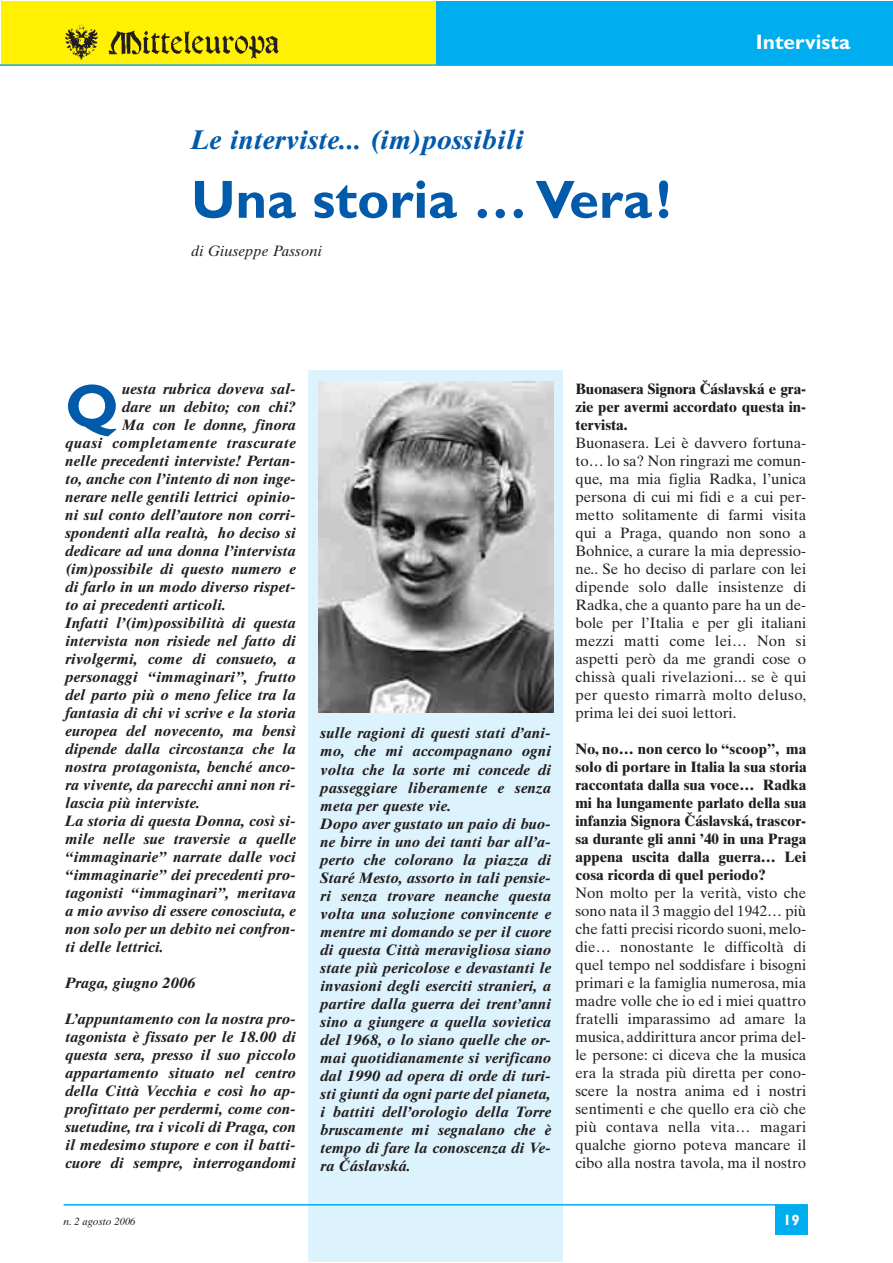
<style>
.page{position:relative;width:893px;height:1263px;background:#fff}
.page>*{position:absolute;margin:0;border:0;box-sizing:border-box;transform-origin:0 0}
.t1{font:700 61.2px "Gill Sans";color:#015aaa}
.t2{font:700 54px "Gill Sans";color:#015aaa}
.t3{font:italic 700 27px "Times Ten";color:#015aaa}
.t4{font:700 21px "Gill Sans";color:#fff}
.t5{font:italic 700 15px/18px "Times Ten";color:#231f20;text-align:justify}
.t6{font:15px/18px "Times Ten";color:#231f20;text-align:justify}
.t7{font:700 15px/18px "Times Ten";color:#231f20;text-align:justify}
.t8{font:italic 700 15px "Times Ten";letter-spacing:.03em;color:#231f20}
.t9{font:italic 15px "Times Ten";color:#231f20}
.t10{font:700 15px "Gill Sans";color:#fff}
.t11{font:italic 10.5px "Times Ten";color:#231f20}
.s1{font-family:"Times Ten East A"}
</style>
<div class="page">
<div style="left:308px;top:370px;width:255px;height:892px;background:#dcf2fc"></div>
<div style="left:436px;top:1px;width:457px;height:64px;background:#00aeef"></div>
<hr style="left:64px;top:1204px;width:744px;height:1px;background:#00aeef">
<div style="left:775px;top:1205px;width:33px;height:29px;background:#00aeef"></div>
<div style="left:1px;top:1px;width:435px;height:64px;background:#fff101"></div>
<img style="left:108px;top:30px;width:171px;height:29px">
<img style="left:65px;top:24px;width:33px;height:36px">
<hr style="left:1px;top:64px;width:892px;height:2px;background:#00aeef">
<img style="left:319px;top:382px;width:235px;height:330px">
<h3 class="t3" style="left:191px;top:129px;width:334px">Le interviste... (im)possibili</h3>
<h2 class="t2" style="left:191px;top:181px;width:481px">Una storia … Vera!</h2>
<p class="t9" style="left:191px;top:245px;width:132px">di Giuseppe Passoni</p>
<h3 class="t4" style="left:756px;top:34px;width:96px">Intervista</h3>
<h1 class="t1" style="left:65px;top:385px;width:55px">Q</h1>
<p class="t5" style="left:122px;top:381px;width:176px">uesta rubrica doveva sal-</p>
<p class="t5" style="left:122px;top:399px;width:176px">dare un debito; con chi?</p>
<p class="t5" style="left:122px;top:417px;width:176px">Ma con le donne, finora</p>
<p class="t8" style="left:65px;top:437px;width:232px">quasi completamente trascurate</p>
<p class="t5" style="left:65px;top:453px;width:232px">nelle precedenti interviste! Pertan-</p>
<p class="t5" style="left:65px;top:471px;width:232px">to, anche con l’intento di non inge-</p>
<p class="t5" style="left:65px;top:489px;width:232px">nerare nelle gentili lettrici opinio-</p>
<p class="t5" style="left:65px;top:507px;width:232px">ni sul conto dell’autore non corri-</p>
<p class="t5" style="left:65px;top:525px;width:232px">spondenti alla realtà, ho deciso si</p>
<p class="t5" style="left:65px;top:543px;width:232px">dedicare ad una donna l’intervista</p>
<p class="t5" style="left:65px;top:561px;width:232px">(im)possibile di questo numero e</p>
<p class="t5" style="left:65px;top:579px;width:232px">di farlo in un modo diverso rispet-</p>
<p class="t5" style="left:65px;top:597px;width:163px">to ai precedenti articoli.</p>
<p class="t5" style="left:65px;top:615px;width:232px">Infatti l’(im)possibilità di questa</p>
<p class="t5" style="left:65px;top:633px;width:232px">intervista non risiede nel fatto di</p>
<p class="t5" style="left:65px;top:651px;width:232px">rivolgermi, come di consueto, a</p>
<p class="t5" style="left:65px;top:669px;width:232px">personaggi “immaginari”, frutto</p>
<p class="t5" style="left:65px;top:687px;width:232px">del parto più o meno felice tra la</p>
<p class="t5" style="left:65px;top:705px;width:232px">fantasia di chi vi scrive e la storia</p>
<p class="t5" style="left:65px;top:723px;width:232px">europea del novecento, ma bensì</p>
<p class="t5" style="left:65px;top:741px;width:232px">dipende dalla circostanza che la</p>
<p class="t5" style="left:65px;top:759px;width:232px">nostra protagonista, benché anco-</p>
<p class="t5" style="left:65px;top:777px;width:232px">ra vivente, da parecchi anni non ri-</p>
<p class="t5" style="left:65px;top:795px;width:137px">lascia più interviste.</p>
<p class="t5" style="left:65px;top:813px;width:232px">La storia di questa Donna, così si-</p>
<p class="t5" style="left:65px;top:831px;width:232px">mile nelle sue traversie a quelle</p>
<p class="t5" style="left:65px;top:849px;width:232px">“immaginarie” narrate dalle voci</p>
<p class="t5" style="left:65px;top:867px;width:232px">“immaginarie” dei precedenti pro-</p>
<p class="t5" style="left:65px;top:885px;width:232px">tagonisti “immaginari”, meritava</p>
<p class="t5" style="left:65px;top:903px;width:232px">a mio avviso di essere conosciuta, e</p>
<p class="t5" style="left:65px;top:921px;width:232px">non solo per un debito nei confron-</p>
<p class="t5" style="left:65px;top:939px;width:101px">ti delle lettrici.</p>
<p class="t5" style="left:65px;top:975px;width:132px">Praga, giugno 2006</p>
<p class="t5" style="left:65px;top:1011px;width:232px">L’appuntamento con la nostra pro&shy;tagonista è fissato per le 18.00 di questa sera, presso il suo piccolo appartamento situato nel centro della Città Vecchia e così ho ap&shy;profittato per perdermi, come con&shy;suetudine, tra i vicoli di Praga, con il medesimo stupore e con il batti&shy;cuore di sempre, interrogandomi</p>
<p class="t5" style="left:320px;top:726px;width:232px;text-align:left">sulle ragioni di questi stati d’ani&shy;mo, che mi accompagnano ogni volta che la sorte mi concede di passeggiare liberamente e senza meta per queste vie.<br>Dopo aver gustato un paio di buo&shy;ne birre in uno dei tanti bar all’a&shy;perto che colorano la piazza di<br>Staré Mesto, assorto in tali pensie&shy;ri senza trovare neanche questa volta una soluzione convincente e mentre mi domando se per il cuore di questa Città meravigliosa siano state più pericolose e devastanti le invasioni degli eserciti stranieri, a partire dalla guerra dei trent’anni sino a giungere a quella sovietica del 1968, o lo siano quelle che or&shy;mai quotidianamente si verificano dal 1990 ad opera di orde di turi&shy;sti giunti da ogni parte del pianeta, i battiti dell’orologio della Torre bruscamente mi segnalano che è tempo di fare la conoscenza di Ve&shy;ra <span class="s1">Č</span>áslavská.</p>
<p class="t7" style="left:575px;top:381px;width:232px">Buonasera Signora <span class="s1">Č</span>áslavská e gra&shy;zie per avermi accordato questa in&shy;tervista.</p>
<p class="t6" style="left:575px;top:435px;width:232px">Buonasera. Lei è davvero fortuna&shy;to… lo sa? Non ringrazi me comun&shy;que, ma mia figlia Radka, l’unica persona di cui mi fidi e a cui per&shy;metto solitamente di farmi visita qui a Praga, quando non sono a Bohnice, a curare la mia depressio&shy;ne.. Se ho deciso di parlare con lei dipende solo dalle insistenze di Radka, che a quanto pare ha un de&shy;bole per l’Italia e per gli italiani mezzi matti come lei… Non si aspetti però da me grandi cose o chissà quali rivelazioni... se è qui per questo rimarrà molto deluso, prima lei dei suoi lettori.</p>
<p class="t7" style="left:575px;top:741px;width:233px">No, no… non cerco lo “scoop”, ma solo di portare in Italia la sua storia raccontata dalla sua voce… Radka mi ha lungamente parlato della sua infanzia Signora <span class="s1">Č</span>áslavská, trascor&shy;sa durante gli anni ’40 in una Praga appena uscita dalla guerra… Lei cosa ricorda di quel periodo?</p>
<p class="t6" style="left:575px;top:885px;width:232px">Non molto per la verità, visto che sono nata il 3 maggio del 1942… più che fatti precisi ricordo suoni, melo&shy;die… nonostante le difficoltà di quel tempo nel soddisfare i bisogni primari e la famiglia numerosa, mia madre volle che io ed i miei quattro fratelli imparassimo ad amare la musica, addirittura ancor prima del&shy;le persone: ci diceva che la musica era la strada più diretta per cono&shy;scere la nostra anima ed i nostri sentimenti e che quello era ciò che più contava nella vita… magari qualche giorno poteva mancare il cibo alla nostra tavola, ma il nostro</p>
<p class="t11" style="left:64px;top:1217px;width:73px">n. 2 agosto 2006</p>
<p class="t10" style="left:783px;top:1214px;width:18px">19</p>
</div>
